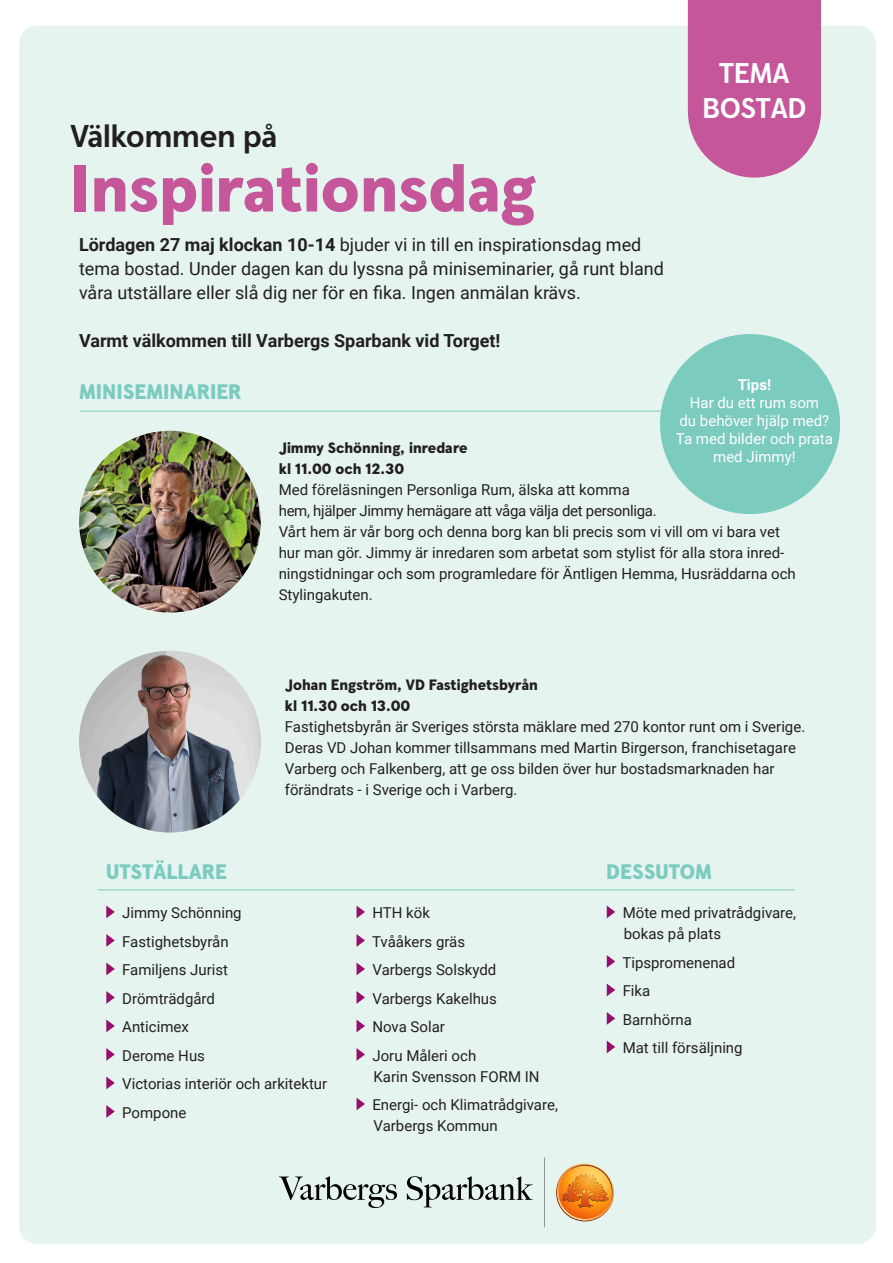
<style>
.page{position:relative;width:893px;height:1263px;background:#fff}
.page>*{position:absolute;margin:0;border:0;box-sizing:border-box;transform-origin:0 0}
.t1{font:900 66px "Swedbank Headline";color:#c6569a}
.t2{font:700 31.5px "Swedbank Headline";color:#231f20}
.t3{font:700 28.5px "Swedbank Headline";color:#fff}
.t4{font:900 21px "Swedbank Headline";color:#7bcbbf}
.t5{font:18px/24px "Roboto";color:#231f20}
.t6{font:700 18px "Roboto";color:#231f20}
.t7{font:15px/21px "Roboto";color:#231f20}
.t8{font:900 15px "Swedbank Headline";color:#231f20}
.t9{font:15px/18px "Roboto";color:#fff;text-align:center}
.t10{font:700 15px "Roboto";color:#fff}
.s1{font-weight:700}
</style>
<div class="page">
<div style="left:19px;top:26px;width:857px;height:1218px;background:#e5f4ee;border-radius:18px"></div>
<img style="left:79px;top:431px;width:182px;height:181px;border-radius:91px">
<img style="left:79px;top:651px;width:182px;height:181px;border-radius:91px">
<svg style="left:279px;top:1176px;width:118px;height:32px"></svg>
<svg style="left:407px;top:1176px;width:126px;height:31px"></svg>
<svg style="left:544px;top:1157px;width:1px;height:70px"></svg>
<img style="left:556px;top:1163px;width:58px;height:58px">
<svg style="left:106px;top:905px;width:9px;height:13px"></svg>
<svg style="left:106px;top:934px;width:9px;height:13px"></svg>
<svg style="left:106px;top:962px;width:9px;height:13px"></svg>
<svg style="left:106px;top:991px;width:9px;height:13px"></svg>
<svg style="left:106px;top:1019px;width:9px;height:13px"></svg>
<svg style="left:106px;top:1048px;width:9px;height:13px"></svg>
<svg style="left:106px;top:1076px;width:9px;height:13px"></svg>
<svg style="left:106px;top:1105px;width:9px;height:13px"></svg>
<svg style="left:357px;top:906px;width:8px;height:12px"></svg>
<svg style="left:357px;top:934px;width:8px;height:13px"></svg>
<svg style="left:357px;top:963px;width:8px;height:12px"></svg>
<svg style="left:357px;top:991px;width:8px;height:13px"></svg>
<svg style="left:357px;top:1020px;width:8px;height:12px"></svg>
<svg style="left:357px;top:1048px;width:8px;height:13px"></svg>
<svg style="left:357px;top:1098px;width:8px;height:12px"></svg>
<svg style="left:607px;top:906px;width:8px;height:12px"></svg>
<svg style="left:607px;top:955px;width:8px;height:13px"></svg>
<svg style="left:607px;top:984px;width:8px;height:12px"></svg>
<svg style="left:607px;top:1012px;width:8px;height:13px"></svg>
<svg style="left:607px;top:1041px;width:8px;height:12px"></svg>
<hr style="left:79px;top:411px;width:697px;height:1px;background:#7bcbbf">
<hr style="left:98px;top:889px;width:697px;height:1px;background:#7bcbbf">
<div style="left:660px;top:334px;width:180px;height:180px;background:#7bcbbf;border-radius:50%"></div>
<svg style="left:688px;top:0;width:133px;height:178px;background:#c863a0"></svg>
<p class="t2" style="left:70px;top:118px;width:208px">Välkommen på</p>
<p class="t1" style="left:70px;top:148px;width:468px">Inspirationsdag</p>
<p class="t3" style="left:719px;top:56px;width:72px">TEMA</p>
<p class="t3" style="left:702px;top:91px;width:105px">BOSTAD</p>
<p class="t5" style="left:79px;top:231px;width:586px"><span class="s1">Lördagen 27 maj klockan 10-14</span> bjuder vi in till en inspirationsdag med tema bostad. Under dagen kan du lyssna på miniseminarier, gå runt bland våra utställare eller slå dig ner för en fika. Ingen anmälan krävs.</p>
<p class="t6" style="left:79px;top:328px;width:423px">Varmt välkommen till Varbergs Sparbank vid Torget!</p>
<p class="t4" style="left:79px;top:379px;width:164px">MINISEMINARIER</p>
<p class="t10" style="left:738px;top:374px;width:35px">Tips!</p>
<p class="t9" style="left:690px;top:393px;width:131px">Har du ett rum som</p>
<p class="t9" style="left:679px;top:411px;width:151px">du behöver hjälp med?</p>
<p class="t9" style="left:676px;top:429px;width:158px">Ta med bilder och prata med Jimmy!</p>
<p class="t8" style="left:279px;top:439px;width:190px">Jimmy Schönning, inredare</p>
<p class="t8" style="left:279px;top:460px;width:127px">kl 11.00 och 12.30</p>
<p class="t7" style="left:279px;top:479px;width:519px">Med föreläsningen Personliga Rum, älska att komma<br>hem, hjälper Jimmy hemägare att våga välja det personliga.<br>Vårt hem är vår borg och denna borg kan bli precis som vi vill om vi bara vet hur man gör. Jimmy är inredaren som arbetat som stylist för alla stora inred&shy;ningstidningar och som programledare för Äntligen Hemma, Husräddarna och Stylingakuten.</p>
<p class="t8" style="left:285px;top:676px;width:254px">Johan Engström, VD Fastighetsbyrån</p>
<p class="t8" style="left:285px;top:697px;width:127px">kl 11.30 och 13.00</p>
<p class="t7" style="left:285px;top:716px;width:522px">Fastighetsbyrån är Sveriges största mäklare med 270 kontor runt om i Sverige.<br>Deras VD Johan kommer tillsammans med Martin Birgerson, franchisetagare Varberg och Falkenberg, att ge oss bilden över hur bostadsmarknaden har förändrats - i Sverige och i Varberg.</p>
<p class="t4" style="left:106px;top:859px;width:122px">UTSTÄLLARE</p>
<p class="t7" style="left:122px;top:902px;width:121px">Jimmy Schönning</p>
<p class="t7" style="left:122px;top:930px;width:108px">Fastighetsbyrån</p>
<p class="t7" style="left:122px;top:959px;width:107px">Familjens Jurist</p>
<p class="t7" style="left:122px;top:987px;width:94px">Drömträdgård</p>
<p class="t7" style="left:122px;top:1016px;width:68px">Anticimex</p>
<p class="t7" style="left:122px;top:1044px;width:84px">Derome Hus</p>
<p class="t7" style="left:122px;top:1073px;width:207px">Victorias interiör och arkitektur</p>
<p class="t7" style="left:122px;top:1101px;width:66px">Pompone</p>
<p class="t7" style="left:372px;top:902px;width:59px">HTH kök</p>
<p class="t7" style="left:372px;top:930px;width:94px">Tvååkers gräs</p>
<p class="t7" style="left:372px;top:959px;width:125px">Varbergs Solskydd</p>
<p class="t7" style="left:372px;top:987px;width:126px">Varbergs Kakelhus</p>
<p class="t7" style="left:372px;top:1016px;width:74px">Nova Solar</p>
<p class="t7" style="left:372px;top:1044px;width:105px">Joru Måleri och</p>
<p class="t7" style="left:374px;top:1065px;width:168px">Karin Svensson FORM IN</p>
<p class="t7" style="left:372px;top:1094px;width:187px">Energi- och Klimatrådgivare,</p>
<p class="t7" style="left:374px;top:1115px;width:126px">Varbergs Kommun</p>
<p class="t4" style="left:606px;top:859px;width:107px">DESSUTOM</p>
<p class="t7" style="left:623px;top:902px;width:175px">Möte med privatrådgivare,</p>
<p class="t7" style="left:624px;top:923px;width:99px">bokas på plats</p>
<p class="t7" style="left:622px;top:951px;width:114px">Tipspromenenad</p>
<p class="t7" style="left:623px;top:980px;width:29px">Fika</p>
<p class="t7" style="left:623px;top:1008px;width:71px">Barnhörna</p>
<p class="t7" style="left:623px;top:1037px;width:121px">Mat till försäljning</p>
</div>
